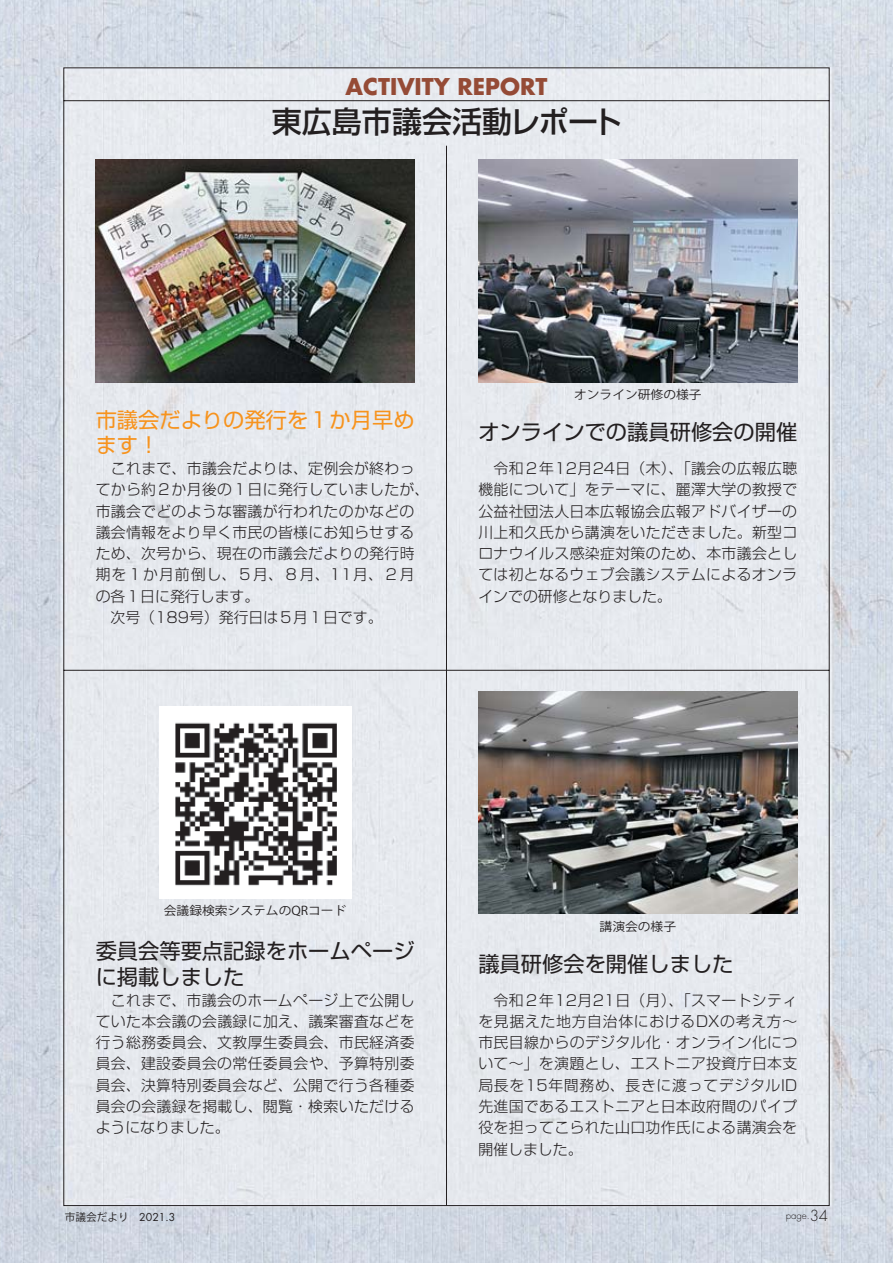
<style>
.page{position:relative;width:893px;height:1263px;background:#fff}
.page>*{position:absolute;margin:0;border:0;box-sizing:border-box;transform-origin:0 0}
.t1{font:30px "Shin Go Pr 6 Medium 90 pv RKSJ H";color:#231f20}
.t2{font:700 22.5px "Futura";color:#954b36}
.t3{font:21.3px/25.5px "Shin Go Pr 6 Regular 90 pv RKSJ H";color:#231f20}
.t4{font:21.3px/25.5px "Shin Go Pr 6 Regular 90 pv RKSJ H";color:#f7931d}
.t5{font:14.85px/21.3px "Shin Go Pr 6 Light 90 pv RKSJ H";letter-spacing:.02em;color:#231f20;text-align:justify}
.t6{font:12.15px "Koz Go Pro Regular 90 pv RKSJ H";color:#231f20;scale:1.05 1}
.t7{font:10.65px "Koz Go Pro Regular 90 pv RKSJ H";color:#231f20}
.t8{font:300 9.6px "Futura";color:#231f20}
.s1{font-family:"Futura"}
.s2{font-size:14.85px}
</style>
<div class="page">
<img style="left:1px;top:0;width:892px;height:1263px">
<div style="left:63px;top:67px;width:767px;height:1139px;background:#e6e9ee"></div>
<hr style="left:446px;top:146px;width:1px;height:1059px;background:#231f20">
<img style="left:96px;top:159px;width:319px;height:223px">
<img style="left:478px;top:159px;width:319px;height:223px">
<img style="left:478px;top:691px;width:319px;height:223px">
<img style="left:159px;top:706px;width:192px;height:192px">
<h2 class="t2" style="left:346px;top:76px;width:203px">ACTIVITY REPORT</h2>
<h1 class="t1" style="left:272px;top:110px;width:352px">東広島市議会活動レポート</h1>
<h3 class="t4" style="left:96px;top:410px;width:320px">市議会だよりの発行を１か月早めます！</h3>
<p class="t5" style="left:96px;top:460px;width:335px;text-align:left">　これまで、市議会だよりは、定例会が終わってから約２か月後の１日に発行していましたが、市議会でどのような審議が行われたのかなどの議会情報をより早く市民の皆様にお知らせするため、次号から、現在の市議会だよりの発行時期を１か月前倒し、５月、８月、11月、２月の各１日に発行します。<br>　次号（189号）発行日は５月１日です。</p>
<p class="t6" style="left:574px;top:390px;width:123px">オンライン研修の様子</p>
<h3 class="t3" style="left:478px;top:422px;width:320px">オンラインでの議員研修会の開催</h3>
<p class="t5" style="left:478px;top:460px;width:320px">　令和２年12月24日（木）、「議会の広報広聴機能について」をテーマに、麗澤大学の教授で公益社団法人日本広報協会広報アドバイザーの川上和久氏から講演をいただきました。新型コロナウイルス感染症対策のため、本市議会としては初となるウェブ会議システムによるオンラインでの研修となりました。</p>
<p class="t6" style="left:164px;top:906px;width:175px">会議録検索システムのQRコード</p>
<h3 class="t3" style="left:96px;top:941px;width:320px">委員会等要点記録をホームページに掲載しました</h3>
<p class="t5" style="left:96px;top:991px;width:320px">　これまで、市議会のホームページ上で公開していた本会議の会議録に加え、議案審査などを行う総務委員会、文教厚生委員会、市民経済委員会、建設委員会の常任委員会や、予算特別委員会、決算特別委員会など、公開で行う各種委員会の会議録を掲載し、閲覧・検索いただけるようになりました。</p>
<p class="t6" style="left:600px;top:922px;width:74px">講演会の様子</p>
<h3 class="t3" style="left:478px;top:954px;width:257px">議員研修会を開催しました</h3>
<p class="t5" style="left:478px;top:991px;width:320px">　令和２年12月21日（月）、「スマートシティを見据えた地方自治体におけるDXの考え方～市民目線からのデジタル化・オンライン化について～」を演題とし、エストニア投資庁日本支局長を15年間務め、長きに渡ってデジタルID先進国であるエストニアと日本政府間のパイプ役を担ってこられた山口功作氏による講演会を開催しました。</p>
<p class="t7" style="left:65px;top:1213px;width:112px">市議会だより　<span class="s1">2021.3</span></p>
<p class="t8" style="left:786px;top:1211px;width:44px">page.<span class="s2">34</span></p>
</div>
